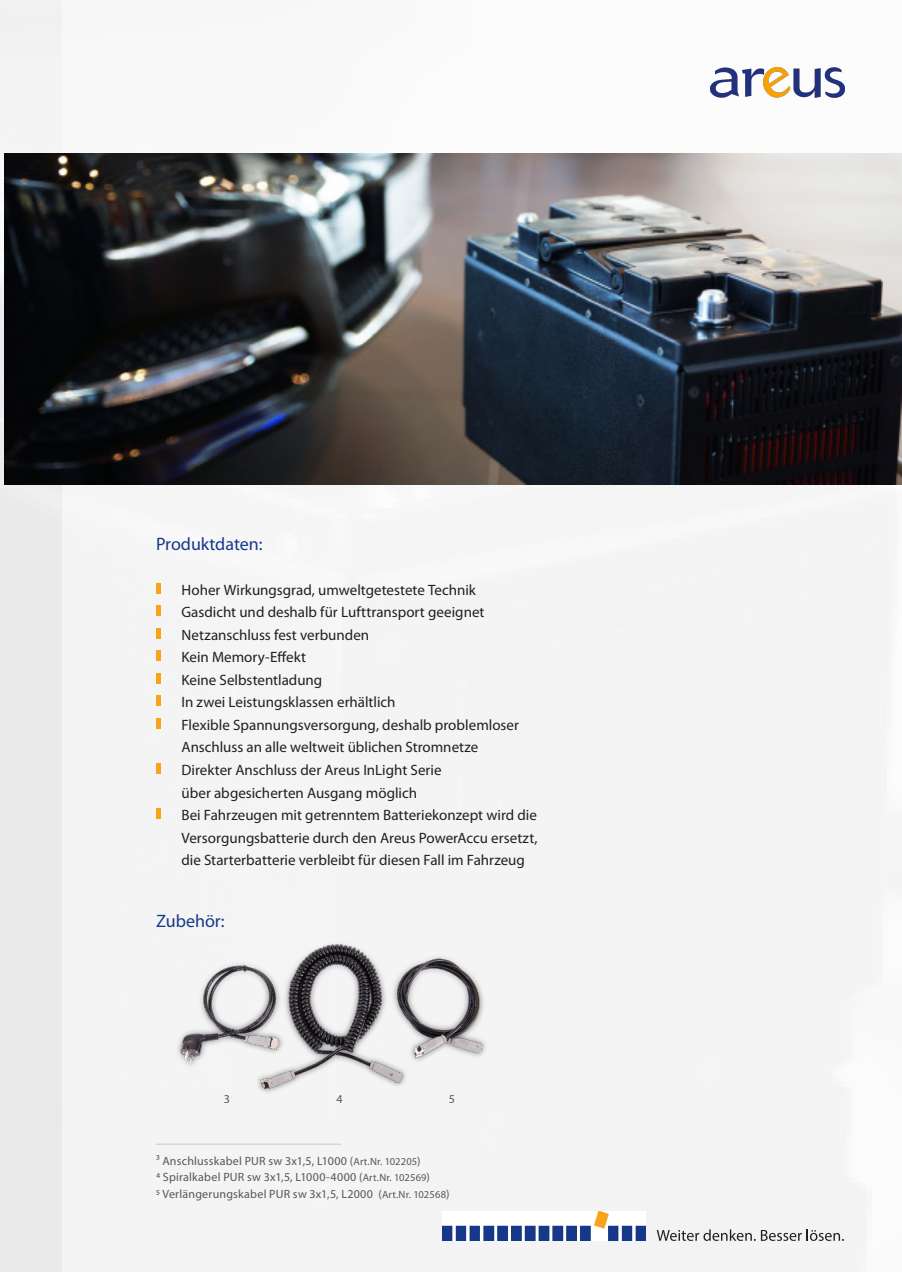
<style>
.page{position:relative;width:902px;height:1272px;background:#fff}
.page>*{position:absolute;margin:0;border:0;box-sizing:border-box;transform-origin:0 0}
.t1{font:18px "Myriad Pro";color:#153889}
.t2{font:15px/22.5px "Myriad Pro";color:#231f20}
.t3{font:12px/16.5px "Myriad Pro";letter-spacing:.02em;color:#231f20}
.s1{font-size:10.5px}
</style>
<div class="page">
<div style="left:62px;top:0;width:839px;height:1271px;background:#f4f4f4"></div>
<img style="left:4px;top:153px;width:897px;height:332px">
<img style="left:710px;top:67px;width:134px;height:31px">
<hr style="left:156px;top:582px;width:4px;height:11px;background:#f9a21c">
<hr style="left:156px;top:605px;width:4px;height:11px;background:#f9a21c">
<hr style="left:156px;top:627px;width:4px;height:11px;background:#f9a21c">
<hr style="left:156px;top:650px;width:4px;height:11px;background:#f9a21c">
<hr style="left:156px;top:672px;width:4px;height:11px;background:#f9a21c">
<hr style="left:156px;top:695px;width:4px;height:11px;background:#f9a21c">
<hr style="left:156px;top:717px;width:4px;height:11px;background:#f9a21c">
<hr style="left:156px;top:762px;width:4px;height:11px;background:#f9a21c">
<hr style="left:156px;top:807px;width:4px;height:11px;background:#f9a21c">
<hr style="left:156px;top:1143px;width:185px;height:1px;background:#e2e2e1">
<img style="left:442px;top:1211px;width:203px;height:29px">
<svg style="left:656px;top:1229px;width:187px;height:11px"></svg>
<img style="left:178px;top:944px;width:308px;height:148px">
<p class="t1" style="left:156px;top:532px;width:108px">Produktdaten:</p>
<p class="t2" style="left:181px;top:578px;width:296px">Hoher Wirkungsgrad, umweltgetestete Technik</p>
<p class="t2" style="left:181px;top:601px;width:304px">Gasdicht und deshalb für Lufttransport geeignet</p>
<p class="t2" style="left:181px;top:623px;width:189px">Netzanschluss fest verbunden</p>
<p class="t2" style="left:181px;top:646px;width:126px">Kein Memory-Effekt</p>
<p class="t2" style="left:181px;top:668px;width:142px">Keine Selbstentladung</p>
<p class="t2" style="left:181px;top:691px;width:215px">In zwei Leistungsklassen erhältlich</p>
<p class="t2" style="left:181px;top:713px;width:339px">Flexible Spannungsversorgung, deshalb problemloser<br>Anschluss an alle weltweit üblichen Stromnetze</p>
<p class="t2" style="left:181px;top:758px;width:261px">Direkter Anschluss der Areus InLight Serie über abgesicherten Ausgang möglich</p>
<p class="t2" style="left:181px;top:803px;width:357px;text-align:justify">Bei Fahrzeugen mit getrenntem Batteriekonzept wird die Versorgungsbatterie durch den Areus PowerAccu ersetzt, die Starterbatterie verbleibt für diesen Fall im Fahrzeug</p>
<p class="t1" style="left:156px;top:910px;width:70px">Zubehör:</p>
<p class="t3" style="left:224px;top:1090px;width:8px">3</p>
<p class="t3" style="left:336px;top:1090px;width:8px">4</p>
<p class="t3" style="left:449px;top:1090px;width:8px">5</p>
<p class="t3" style="left:156px;top:1151px;width:295px">3 Anschlusskabel PUR sw 3x1,5, L1000 (<span class="s1">Art.Nr. 102205</span>)<br>4 Spiralkabel PUR sw 3x1,5, L1000-4000 (<span class="s1">Art.Nr. 102569</span>)<br>5 Verlängerungskabel PUR sw 3x1,5, L2000 (<span class="s1">Art.Nr. 102568</span>)</p>
</div>
